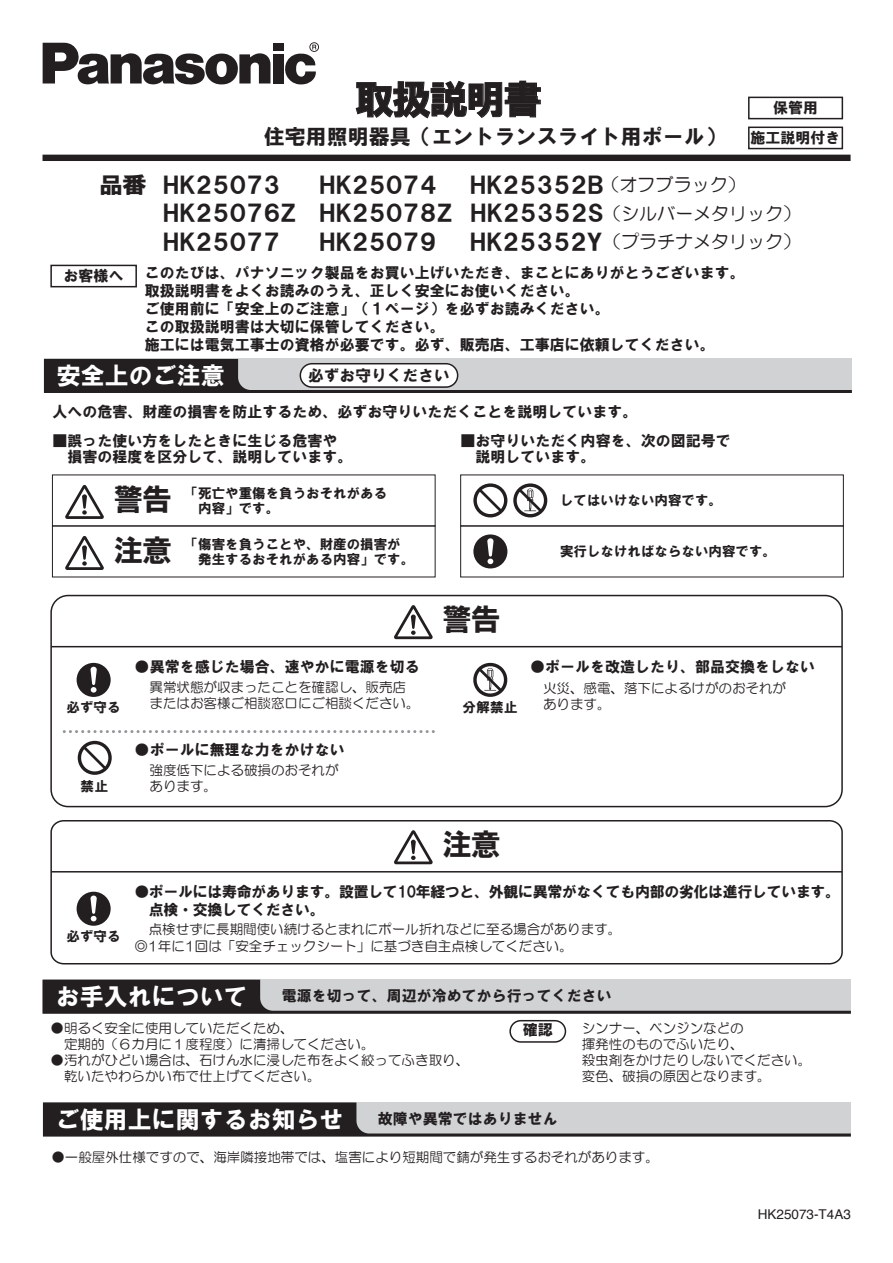
<style>
.page{position:relative;width:893px;height:1263px;background:#fff}
.page>*{position:absolute;margin:0;border:0;box-sizing:border-box;transform-origin:0 0}
.t1{font:39px "HGS Soei Kakugothic UB";letter-spacing:-.05em;color:#231f20}
.t2{font:30px "HGS Soei Kakugothic UB";letter-spacing:-.05em;color:#231f20}
.t3{font:24px "HGS Soei Kakugothic UB";color:#fff}
.t4{font:22.5px "HGS Soei Kakugothic UB";color:#231f20;scale:1.2 1}
.t5{font:22.5px "HGS Soei Kakugothic UB";color:#231f20;scale:1.1 1}
.t6{font:21px "HGS Soei Kakugothic UB";color:#231f20}
.t7{font:18px "HG Maru Gothic MPRO";color:#231f20}
.t8{font:15.75px "HGS Soei Kakugothic UB";color:#231f20}
.t9{font:15px/18px "HGS Soei Kakugothic UB";color:#231f20}
.t10{font:15px/18px "HGS Soei Kakugothic UB";letter-spacing:-.025em;color:#231f20}
.t11{font:13.5px/16.2px "HG Maru Gothic MPRO";color:#231f20}
.t12{font:13.5px "HGS Soei Kakugothic UB";color:#231f20}
.t13{font:13.5px "Helvetica";color:#231f20}
.s1{font-family:"HG Maru Gothic MPRO";font-size:18px}
.s2{font-family:"HGS Soei Kakugothic UB";font-size:22.5px}
</style>
<div class="page">
<div style="left:273px;top:43px;width:11px;height:7px;background:#231f20"></div>
<div style="left:273px;top:54px;width:11px;height:29px;background:#231f20"></div>
<svg style="left:43px;top:43px;width:227px;height:42px"></svg>
<svg style="left:285px;top:42px;width:34px;height:43px"></svg>
<div style="left:43px;top:155px;width:808px;height:6px;background:#231f20"></div>
<svg style="left:356px;top:81px;width:185px;height:37px"></svg>
<div style="left:748px;top:97px;width:95px;height:22px;border:2px solid #231f20"></div>
<div style="left:748px;top:127px;width:95px;height:22px;border:2px solid #231f20"></div>
<div style="left:50px;top:265px;width:87px;height:22px;border:2px solid #231f20"></div>
<div style="left:473px;top:534px;width:34px;height:34px;background:#231f20;border-radius:50%"></div>
<svg style="left:487px;top:538px;width:6px;height:26px"></svg>
<svg style="left:473px;top:483px;width:34px;height:34px"></svg>
<svg style="left:475px;top:485px;width:30px;height:30px"></svg>
<svg style="left:513px;top:483px;width:34px;height:34px"></svg>
<svg style="left:515px;top:485px;width:30px;height:30px"></svg>
<svg style="left:65px;top:485px;width:39px;height:34px"></svg>
<div style="left:52px;top:474px;width:383px;height:52px;border:1px solid #231f20"></div>
<svg style="left:65px;top:536px;width:39px;height:34px"></svg>
<div style="left:460px;top:474px;width:384px;height:52px;border:1px solid #231f20"></div>
<svg style="left:44px;top:359px;width:808px;height:34px;background:#929193"></svg>
<div style="left:300px;top:363px;width:158px;height:23px;background:#fff;border-radius:12px"></div>
<div style="left:300px;top:363px;width:158px;height:25px;border:2px solid #231f20;border-radius:12px"></div>
<hr style="left:51px;top:871px;width:791px;height:1px;background:#231f20">
<div style="left:50px;top:820px;width:793px;height:144px;border:2px solid #231f20;border-radius:12px"></div>
<svg style="left:394px;top:830px;width:39px;height:34px"></svg>
<hr style="left:51px;top:646px;width:791px;height:1px;background:#231f20">
<svg style="left:394px;top:605px;width:39px;height:34px"></svg>
<div style="left:77px;top:663px;width:34px;height:34px;background:#231f20;border-radius:50%"></div>
<svg style="left:91px;top:667px;width:6px;height:26px"></svg>
<div style="left:77px;top:892px;width:34px;height:34px;background:#231f20;border-radius:50%"></div>
<svg style="left:91px;top:895px;width:6px;height:26px"></svg>
<svg style="left:473px;top:662px;width:35px;height:35px"></svg>
<div style="left:50px;top:595px;width:793px;height:212px;border:2px solid #231f20;border-radius:17px"></div>
<div style="left:509px;top:1020px;width:57px;height:23px;border:2px solid #231f20;border-radius:11px"></div>
<svg style="left:42px;top:980px;width:809px;height:34px;background:#979698"></svg>
<svg style="left:43px;top:1102px;width:808px;height:34px;background:#868586"></svg>
<svg style="left:78px;top:741px;width:34px;height:34px"></svg>
<svg style="left:80px;top:743px;width:30px;height:30px"></svg>
<svg style="left:64px;top:730px;width:371px;height:3px"></svg>
<h1 class="t1" style="left:355px;top:80px;width:189px">取扱説明書</h1>
<h3 class="t6" style="left:264px;top:126px;width:464px">住宅用照明器具（エントランスライト用ポール）</h3>
<h3 class="t5" style="left:99px;top:173px;width:167px">品番 HK25073</h3>
<h3 class="t4" style="left:319px;top:173px;width:100px">HK25074</h3>
<h3 class="t4" style="left:470px;top:173px;width:231px">HK25352B<span class="s1">（オフブラック）</span></h3>
<p class="t9" style="left:751px;top:93px;width:91px;line-height:30px;text-align:center">保管用<br>施工説明付き</p>
<h3 class="t4" style="left:163px;top:202px;width:533px">HK25076Z HK25078Z HK25352S<span class="s1">（シルバーメタリック）</span></h3>
<h3 class="t4" style="left:163px;top:231px;width:100px">HK25077</h3>
<h3 class="t4" style="left:319px;top:231px;width:100px">HK25079</h3>
<p class="t7" style="left:470px;top:233px;width:333px"><span class="s2">HK25352Y</span>（プラチナメタリック）</p>
<p class="t9" style="left:64px;top:267px;width:62px">お客様へ</p>
<p class="t9" style="left:145px;top:264px;width:602px">このたびは、パナソニック製品をお買い上げいただき、まことにありがとうございます。取扱説明書をよくお読みのうえ、正しく安全にお使いください。<br>ご使用前に「安全上のご注意」（１ページ）を必ずお読みください。<br>この取扱説明書は大切に保管してください。<br>施工には電気工事士の資格が必要です。必ず、販売店、工事店に依頼してください。</p>
<h3 class="t3" style="left:57px;top:363px;width:169px">安全上のご注意</h3>
<p class="t8" style="left:308px;top:368px;width:143px">必ずお守りください</p>
<p class="t9" style="left:52px;top:403px;width:587px">人への危害、財産の損害を防止するため、必ずお守りいただくことを説明しています。</p>
<p class="t9" style="left:461px;top:432px;width:271px;line-height:16.5px">■お守りいただく内容を、次の図記号で　説明しています。</p>
<p class="t9" style="left:52px;top:432px;width:301px;line-height:16.5px">■誤った使い方をしたときに生じる危害や　損害の程度を区分して、説明しています。</p>
<p class="t12" style="left:185px;top:486px;width:204px">「死亡や重傷を負うおそれがある</p>
<h2 class="t2" style="left:113px;top:484px;width:60px">警告</h2>
<p class="t12" style="left:560px;top:493px;width:163px">してはいけない内容です。</p>
<p class="t12" style="left:185px;top:501px;width:96px">　内容」です。</p>
<p class="t12" style="left:185px;top:537px;width:217px">「傷害を負うことや、財産の損害が</p>
<h2 class="t2" style="left:113px;top:535px;width:60px">注意</h2>
<p class="t12" style="left:560px;top:544px;width:217px">実行しなければならない内容です。</p>
<p class="t12" style="left:185px;top:552px;width:231px">　発生するおそれがある内容」です。</p>
<p class="t12" style="left:67px;top:700px;width:56px">必ず守る</p>
<p class="t12" style="left:81px;top:779px;width:29px">禁止</p>
<p class="t9" style="left:135px;top:657px;width:287px">●異常を感じた場合、速やかに電源を切る</p>
<p class="t11" style="left:150px;top:679px;width:272px">異常状態が収まったことを確認し、販売店またはお客様ご相談窓口にご相談ください。</p>
<p class="t9" style="left:135px;top:740px;width:212px">●ポールに無理な力をかけない</p>
<p class="t11" style="left:150px;top:762px;width:191px">強度低下による破損のおそれがあります。</p>
<h2 class="t2" style="left:442px;top:604px;width:60px">警告</h2>
<p class="t9" style="left:530px;top:658px;width:286px">●ポールを改造したり、部品交換をしない</p>
<p class="t11" style="left:543px;top:680px;width:244px">火災、感電、落下によるけがのおそれが</p>
<p class="t12" style="left:462px;top:700px;width:57px">分解禁止</p>
<p class="t11" style="left:543px;top:696px;width:69px">あります。</p>
<p class="t12" style="left:67px;top:929px;width:56px">必ず守る</p>
<h2 class="t2" style="left:442px;top:829px;width:60px">注意</h2>
<p class="t10" style="left:134px;top:882px;width:707px">●ポールには寿命があります。設置して10年経つと、外観に異常がなくても内部の劣化は進行しています。　点検・交換してください。</p>
<p class="t11" style="left:134px;top:920px;width:488px;line-height:16.8px;text-indent:14px">点検せずに長期間使い続けるとまれにポール折れなどに至る場合があります。◎1年に1回は「安全チェックシート」に基づき自主点検してください。</p>
<h3 class="t3" style="left:56px;top:984px;width:194px">お手入れについて</h3>
<p class="t9" style="left:282px;top:987px;width:332px">電源を切って、周辺が冷めてから行ってください</p>
<p class="t11" style="left:51px;top:1019px;width:325px">●明るく安全に使用していただくため、<br>　定期的（６カ月に１度程度）に清掃してください。</p>
<p class="t11" style="left:51px;top:1052px;width:420px">●汚れがひどい場合は、石けん水に浸した布をよく絞ってふき取り、　乾いたやわらかい布で仕上げてください。</p>
<p class="t9" style="left:523px;top:1021px;width:31px">確認</p>
<p class="t11" style="left:582px;top:1019px;width:231px">シンナー、ベンジンなどの<br>揮発性のものでふいたり、<br>殺虫剤をかけたりしないでください。変色、破損の原因となります。</p>
<h3 class="t3" style="left:56px;top:1107px;width:289px">ご使用上に関するお知らせ</h3>
<p class="t9" style="left:378px;top:1110px;width:181px">故障や異常ではありません</p>
<p class="t11" style="left:51px;top:1149px;width:609px">●一般屋外仕様ですので、海岸隣接地帯では、塩害により短期間で錆が発生するおそれがあります。</p>
<p class="t13" style="left:758px;top:1204px;width:95px">HK25073-T4A3</p>
</div>
